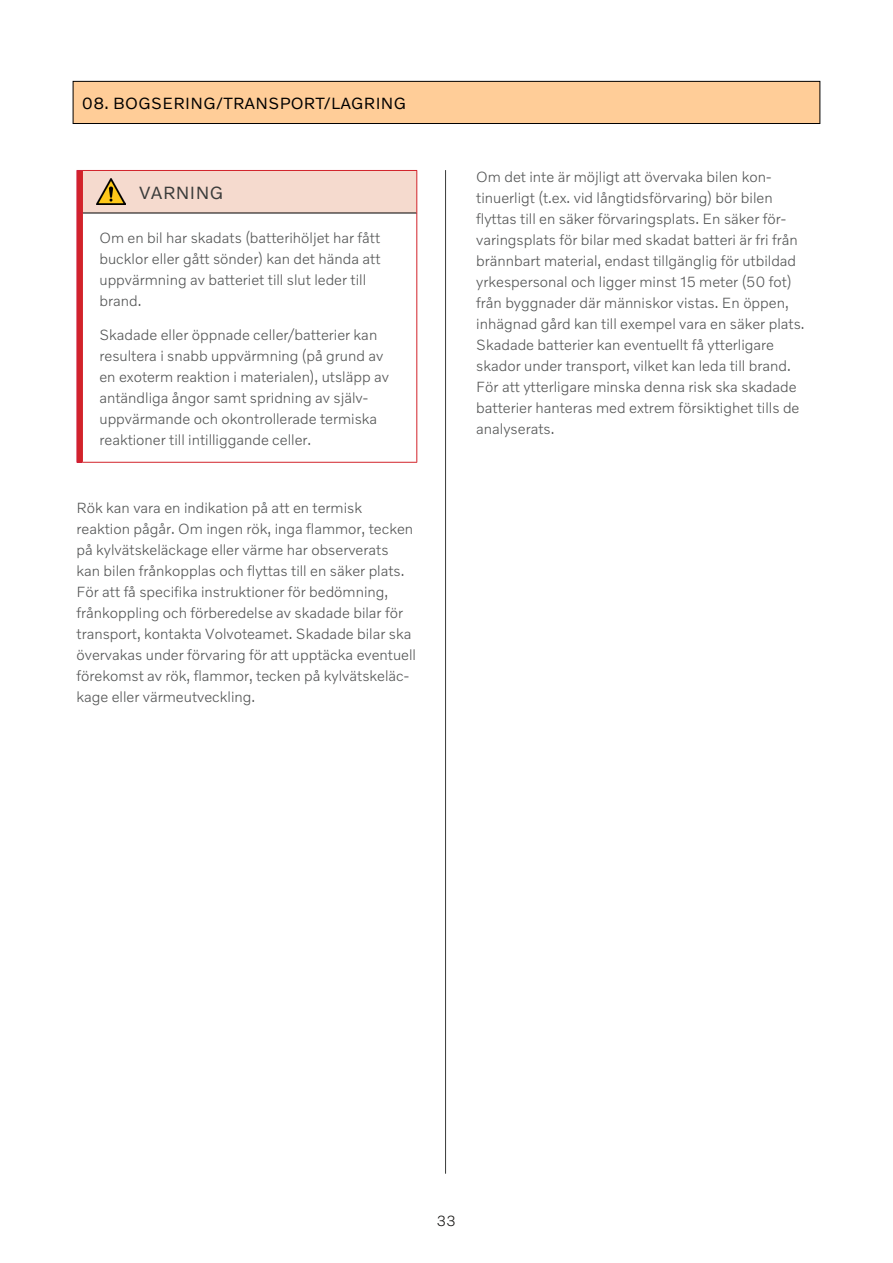
<style>
.page{position:relative;width:893px;height:1263px;background:#fff}
.page>*{position:absolute;margin:0;border:0;box-sizing:border-box;transform-origin:0 0}
.t1{font:18px "Volvo Novum";letter-spacing:.02em;color:#3a3b3a}
.t2{font:16.5px "Volvo Novum";letter-spacing:.02em;color:#000}
.t3{font:300 15px/21px "Volvo Novum";color:#545555}
.t4{font:300 15px "Volvo Novum";color:#181715}
</style>
<div class="page">
<div style="left:73px;top:81px;width:747px;height:42px;background:#ffcd98"></div>
<div style="left:73px;top:81px;width:747px;height:43px;border:1px solid #000"></div>
<div style="left:77px;top:213px;width:5px;height:249px;background:#d2232a"></div>
<hr style="left:416px;top:213px;width:1px;height:249px;background:#d2232a">
<div style="left:77px;top:170px;width:340px;height:44px;background:#f5dace"></div>
<hr style="left:77px;top:213px;width:1px;height:249px;background:#d01f3e">
<hr style="left:82px;top:170px;width:57px;height:1px;background:#d2232a">
<hr style="left:82px;top:171px;width:1px;height:42px;background:#d2232a">
<hr style="left:139px;top:170px;width:278px;height:1px;background:#d2232a">
<hr style="left:416px;top:171px;width:1px;height:42px;background:#d2232a">
<hr style="left:82px;top:213px;width:1px;height:249px;background:#d2232a">
<hr style="left:82px;top:462px;width:57px;height:1px;background:#d2232a">
<hr style="left:139px;top:462px;width:278px;height:1px;background:#d2232a">
<img style="left:96px;top:179px;width:30px;height:26px">
<hr style="left:445px;top:170px;width:1px;height:1004px;background:#3a3b3a">
<p class="t2" style="left:82px;top:93px;width:326px">08. BOGSERING/TRANSPORT/LAGRING</p>
<p class="t1" style="left:139px;top:182px;width:86px">VARNING</p>
<p class="t3" style="left:99px;top:226px;width:283px">Om en bil har skadats (batterihöljet har fått bucklor eller gått sönder) kan det hända att uppvärmning av batteriet till slut leder till brand.</p>
<p class="t3" style="left:99px;top:324px;width:291px">Skadade eller öppnade celler/batterier kan resultera i snabb uppvärmning (på grund av en exoterm reaktion i materialen), utsläpp av antändliga ångor samt spridning av själv&shy;uppvärmande och okontrollerade termiska reaktioner till intilliggande celler.</p>
<p class="t3" style="left:77px;top:497px;width:341px">Rök kan vara en indikation på att en termisk reaktion pågår. Om ingen rök, inga flammor, tecken på kylvätskeläckage eller värme har observerats<br>kan bilen frånkopplas och flyttas till en säker plats.<br>För att få specifika instruktioner för bedömning, frånkoppling och förberedelse av skadade bilar för transport, kontakta Volvoteamet. Skadade bilar ska övervakas under förvaring för att upptäcka eventuell förekomst av rök, flammor, tecken på kylvätskeläc&shy;kage eller värmeutveckling.</p>
<p class="t3" style="left:476px;top:166px;width:330px">Om det inte är möjligt att övervaka bilen kon&shy;tinuerligt (t.ex. vid långtidsförvaring) bör bilen flyttas till en säker förvaringsplats. En säker för&shy;varingsplats för bilar med skadat batteri är fri från brännbart material, endast tillgänglig för utbildad yrkespersonal och ligger minst 15 meter (50 fot) från byggnader där människor vistas. En öppen, inhägnad gård kan till exempel vara en säker plats.<br>Skadade batterier kan eventuellt få ytterligare skador under transport, vilket kan leda till brand.<br>För att ytterligare minska denna risk ska skadade batterier hanteras med extrem försiktighet tills de analyserats.</p>
<p class="t4" style="left:437px;top:1211px;width:21px">33</p>
</div>
